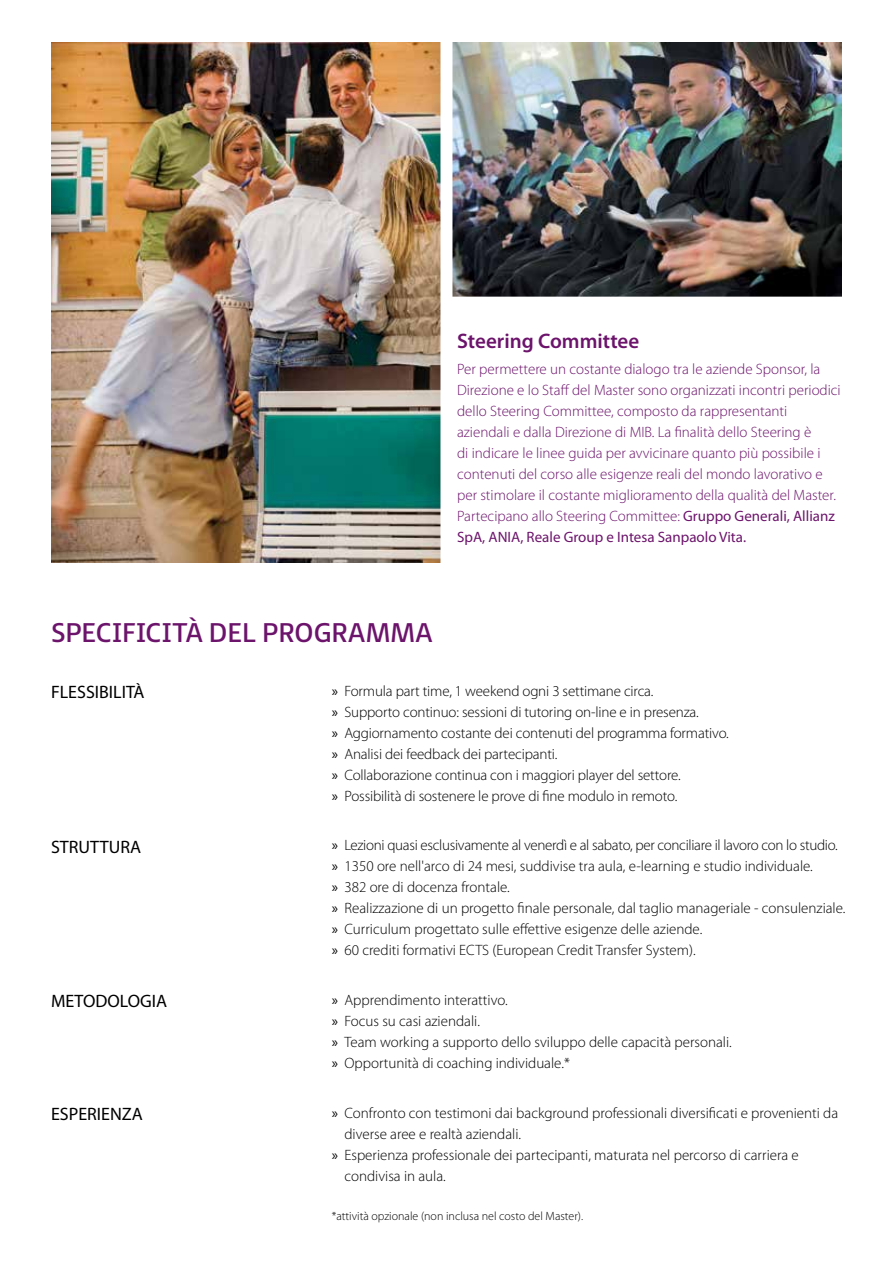
<style>
.page{position:relative;width:893px;height:1263px;background:#fff}
.page>*{position:absolute;margin:0;border:0;box-sizing:border-box;transform-origin:0 0}
.t1{font:27px "FS Millbank";color:#6c146b}
.t2{font:600 21px "Myriad Pro";color:#6c146b}
.t3{font:18px "Myriad Pro";color:#000}
.t4{font:300 15px/21px "Myriad Pro";color:#000}
.t5{font:300 15px/21px "Myriad Pro";color:#6c146b}
.t6{font:300 12px "Myriad Pro";color:#000}
.s1{font-weight:400}
</style>
<div class="page">
<img style="left:51px;top:43px;width:389px;height:520px">
<img style="left:452px;top:43px;width:390px;height:254px">
<h2 class="t2" style="left:457px;top:328px;width:184px">Steering Committee</h2>
<p class="t5" style="left:457px;top:358px;width:385px">Per permettere un costante dialogo tra le aziende Sponsor, la Direzione e lo Staff del Master sono organizzati incontri periodici dello Steering Committee, composto da rappresentanti aziendali e dalla Direzione di MIB. La finalità dello Steering è<br>di indicare le linee guida per avvicinare quanto più possibile i contenuti del corso alle esigenze reali del mondo lavorativo e per stimolare il costante miglioramento della qualità del Master.<br>Partecipano allo Steering Committee: <span class="s1">Gruppo Generali, Allianz SpA, ANIA, Reale Group e Intesa Sanpaolo Vita.</span></p>
<h1 class="t1" style="left:51px;top:610px;width:383px">SPECIFICITÀ DEL PROGRAMMA</h1>
<p class="t3" style="left:51px;top:681px;width:95px">FLESSIBILITÀ</p>
<p class="t4" style="left:332px;top:681px;width:399px"><span class="s1">»</span> Formula part time, 1 weekend ogni 3 settimane circa.<br><span class="s1">»</span> Supporto continuo: sessioni di tutoring on-line e in presenza.<br><span class="s1">»</span> Aggiornamento costante dei contenuti del programma formativo. <span class="s1">»</span> Analisi dei feedback dei partecipanti.<br><span class="s1">»</span> Collaborazione continua con i maggiori player del settore.<br><span class="s1">»</span> Possibilità di sostenere le prove di fine modulo in remoto.</p>
<p class="t3" style="left:51px;top:835px;width:92px">STRUTTURA</p>
<p class="t4" style="left:332px;top:835px;width:515px"><span class="s1">»</span> Lezioni quasi esclusivamente al venerdì e al sabato, per conciliare il lavoro con lo studio. <span class="s1">»</span> 1350 ore nell'arco di 24 mesi, suddivise tra aula, e-learning e studio individuale.<br><span class="s1">»</span> 382 ore di docenza frontale.<br><span class="s1">»</span> Realizzazione di un progetto finale personale, dal taglio manageriale - consulenziale. <span class="s1">»</span> Curriculum progettato sulle effettive esigenze delle aziende.<br><span class="s1">»</span> 60 crediti formativi ECTS (European Credit Transfer System).</p>
<p class="t4" style="left:332px;top:990px;width:402px"><span class="s1">»</span> Apprendimento interattivo.<br><span class="s1">»</span> Focus su casi aziendali.<br><span class="s1">»</span> Team working a supporto dello sviluppo delle capacità personali. <span class="s1">»</span> Opportunità di coaching individuale.*</p>
<p class="t3" style="left:51px;top:990px;width:118px">METODOLOGIA</p>
<p class="t3" style="left:51px;top:1102px;width:93px">ESPERIENZA</p>
<p class="t4" style="left:332px;top:1102px;width:508px"><span class="s1">»</span> Confronto con testimoni dai background professionali diversificati e provenienti da</p>
<p class="t4" style="left:344px;top:1123px;width:178px">diverse aree e realtà aziendali.</p>
<p class="t4" style="left:332px;top:1144px;width:469px"><span class="s1">»</span> Esperienza professionale dei partecipanti, maturata nel percorso di carriera e</p>
<p class="t4" style="left:344px;top:1165px;width:103px">condivisa in aula.</p>
<p class="t6" style="left:332px;top:1210px;width:253px">*attività opzionale (non inclusa nel costo del Master).</p>
</div>
